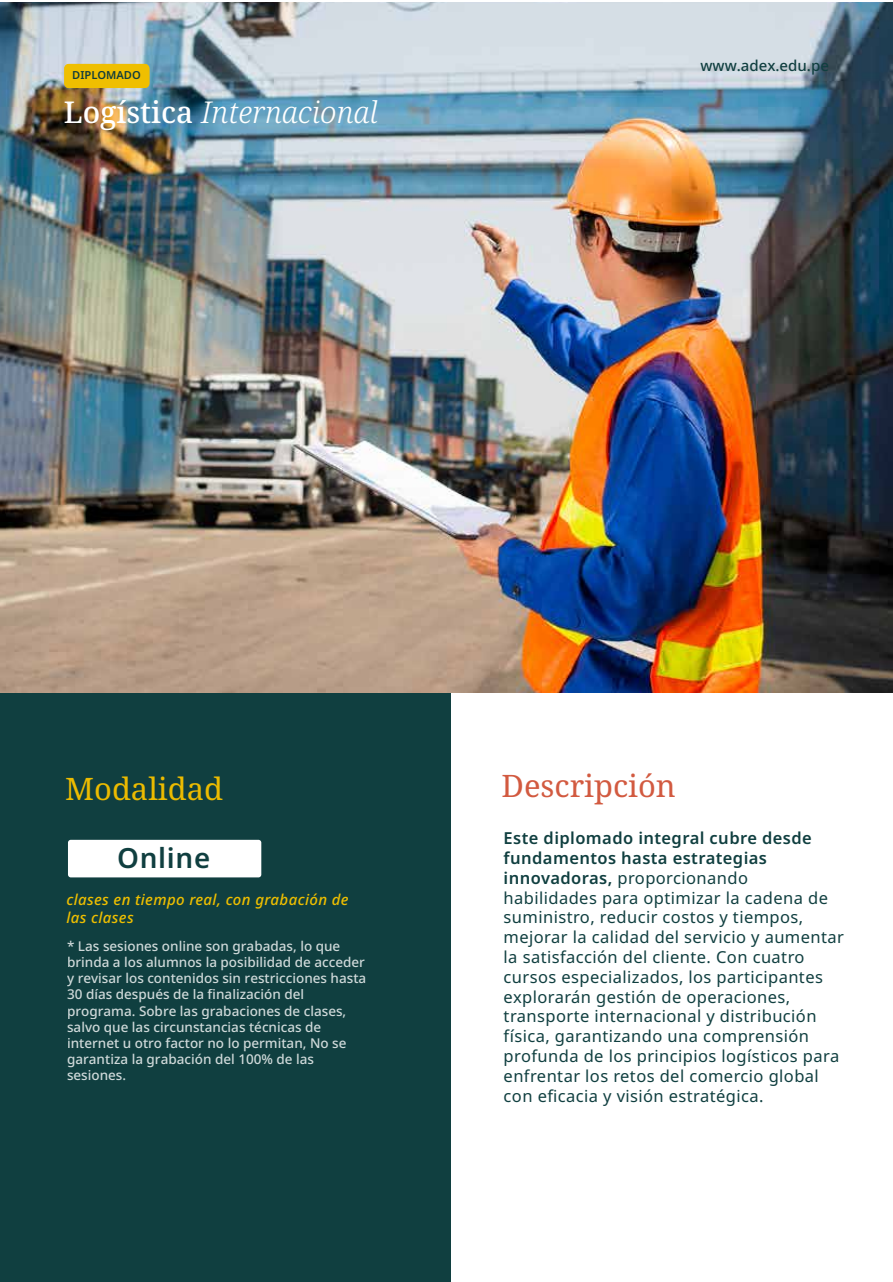
<style>
.page{position:relative;width:893px;height:1282px;background:#fff}
.page>*{position:absolute;margin:0;border:0;box-sizing:border-box;transform-origin:0 0}
.t1{font:30.9px "Noto Serif";color:#d25a40}
.t2{font:30.9px "Noto Serif";color:#ecbb00}
.t3{font:italic 300 30px "Noto Serif";color:#fff}
.t4{font:600 27.75px "Noto Sans";letter-spacing:.025em;color:#103f40}
.t5{font:16.5px/19.8px "Noto Sans";letter-spacing:.025em;color:#103f40}
.t6{font:italic 500 15px/18px "Noto Sans";letter-spacing:.025em;color:#efbf00}
.t7{font:500 15px "Noto Sans";color:#103f40}
.t8{font:500 13.5px/16.2px "Noto Sans";color:#cfd9d9}
.t9{font:600 11.1px "Noto Sans";color:#113d3d}
.s1{font-weight:500;font-style:normal}
.s2{font-weight:600}
</style>
<div class="page">
<div style="left:0;top:683px;width:451px;height:598px;background:#103f40"></div>
<img style="left:0;top:2px;width:893px;height:691px">
<div style="left:68px;top:839px;width:193px;height:38px;background:#fff;border-radius:3px"></div>
<div style="left:64px;top:64px;width:85px;height:24px;background:#efbf00;border-radius:5px"></div>
<p class="t9" style="left:72px;top:67px;width:70px">DIPLOMADO</p>
<h2 class="t3" style="left:64px;top:92px;width:316px"><span class="s1">Logística</span> Internacional</h2>
<p class="t7" style="left:700px;top:55px;width:130px">www.adex.edu.pe</p>
<h1 class="t2" style="left:65px;top:767px;width:159px">Modalidad</h1>
<h1 class="t1" style="left:501px;top:764px;width:176px">Descripción</h1>
<p class="t5" style="left:504px;top:828px;width:342px"><span class="s2">Este diplomado integral cubre desde fundamentos hasta estrategias innovadoras,</span> proporcionando habilidades para optimizar la cadena de suministro, reducir costos y tiempos, mejorar la calidad del servicio y aumentar la satisfacción del cliente. Con cuatro cursos especializados, los participantes explorarán gestión de operaciones, transporte internacional y distribución física, garantizando una comprensión profunda de los principios logísticos para enfrentar los retos del comercio global con eficacia y visión estratégica.</p>
<h3 class="t4" style="left:117px;top:837px;width:95px">Online</h3>
<p class="t6" style="left:66px;top:890px;width:284px">clases en tiempo real, con grabación de las clases</p>
<p class="t8" style="left:67px;top:937px;width:301px">* Las sesiones online son grabadas, lo que brinda a los alumnos la posibilidad de acceder y revisar los contenidos sin restricciones hasta 30 días después de la finalización del programa. Sobre las grabaciones de clases, salvo que las circunstancias técnicas de internet u otro factor no lo permitan, No se garantiza la grabación del 100% de las sesiones.</p>
</div>
